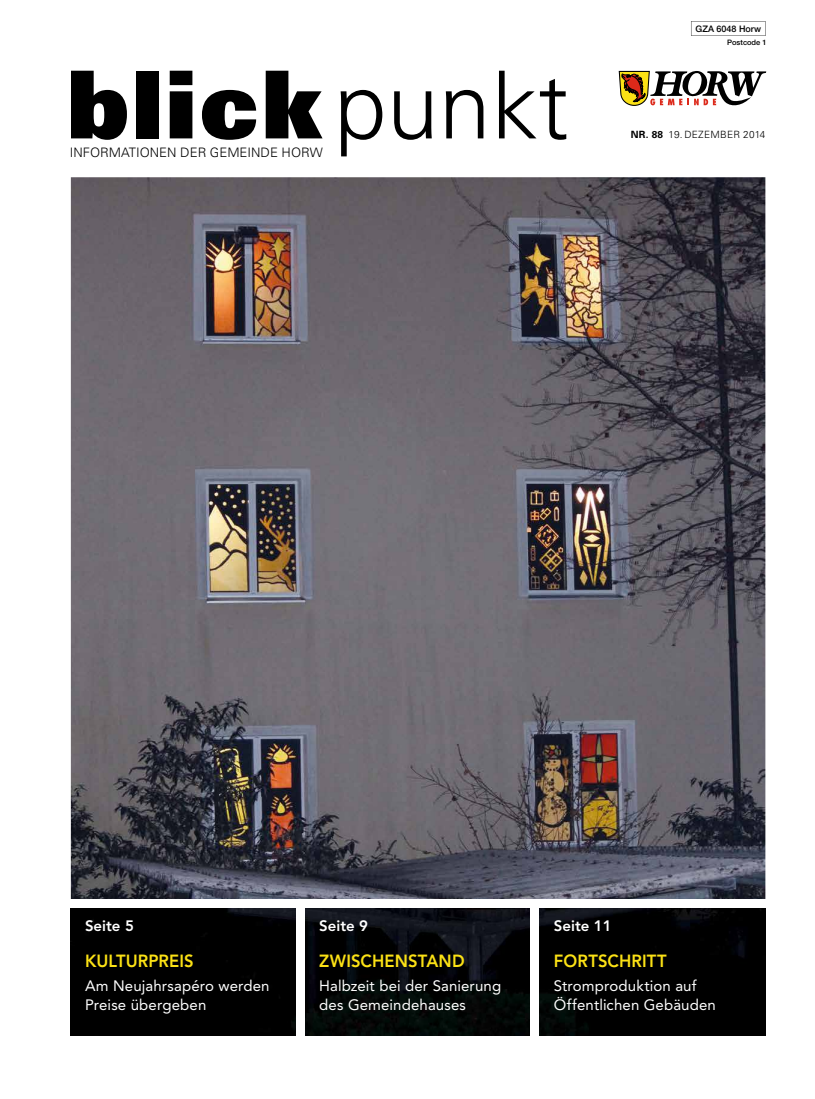
<style>
.page{position:relative;width:815px;height:1099px;background:#fff}
.page>*{position:absolute;margin:0;border:0;box-sizing:border-box;transform-origin:0 0}
.t1{font:900 93.75px "Univers";letter-spacing:.04em;color:#000}
.t2{font:800 17.5px "Avenir";letter-spacing:.005em;color:#fbe115;scale:.95 1}
.t3{font:15px/18.8px "Avenir";letter-spacing:.01em;color:#fff}
.t4{font:800 15px "Avenir";color:#fff}
.t5{font:300 13px "Univers";color:#000}
.t6{font:300 10px "Univers";letter-spacing:.025em;color:#000}
.t7{font:500 9px "Helvetica Neue";color:#000}
.t8{font:500 7.5px "Helvetica Neue";color:#000}
.s1{font-weight:300}
.s2{font-weight:700}
</style>
<div class="page">
<img style="left:71px;top:177px;width:694px;height:721px">
<div style="left:71px;top:908px;width:225px;height:127px;background:#000"></div>
<img style="left:305px;top:908px;width:225px;height:127px">
<img style="left:539px;top:908px;width:226px;height:127px">
<svg style="left:619px;top:71px;width:147px;height:35px"></svg>
<svg style="left:691px;top:21px;width:75px;height:15px"></svg>
<h1 class="t1" style="left:67px;top:43px;width:504px">blick<span class="s1">punkt</span></h1>
<p class="t5" style="left:70px;top:145px;width:255px">INFORMATIONEN DER GEMEINDE HORW</p>
<p class="t7" style="left:696px;top:23px;width:67px">GZA 6048 Horw</p>
<p class="t8" style="left:727px;top:38px;width:41px">Postcode 1</p>
<p class="t6" style="left:631px;top:128px;width:136px"><span class="s2">NR. 88</span> 19. DEZEMBER 2014</p>
<p class="t4" style="left:85px;top:916px;width:50px">Seite 5</p>
<p class="t4" style="left:319px;top:916px;width:50px">Seite 9</p>
<p class="t4" style="left:554px;top:916px;width:59px">Seite 11</p>
<p class="t2" style="left:85px;top:950px;width:116px">KULTURPREIS</p>
<p class="t3" style="left:85px;top:976px;width:186px">Am Neujahrsapéro werden<br>Preise übergeben</p>
<p class="t2" style="left:554px;top:950px;width:120px">FORTSCHRITT</p>
<p class="t3" style="left:554px;top:976px;width:163px">Stromproduktion auf<br>Öffentlichen Gebäuden</p>
<p class="t2" style="left:319px;top:950px;width:154px">ZWISCHENSTAND</p>
<p class="t3" style="left:319px;top:976px;width:183px">Halbzeit bei der Sanierung des Gemeindehauses</p>
</div>
